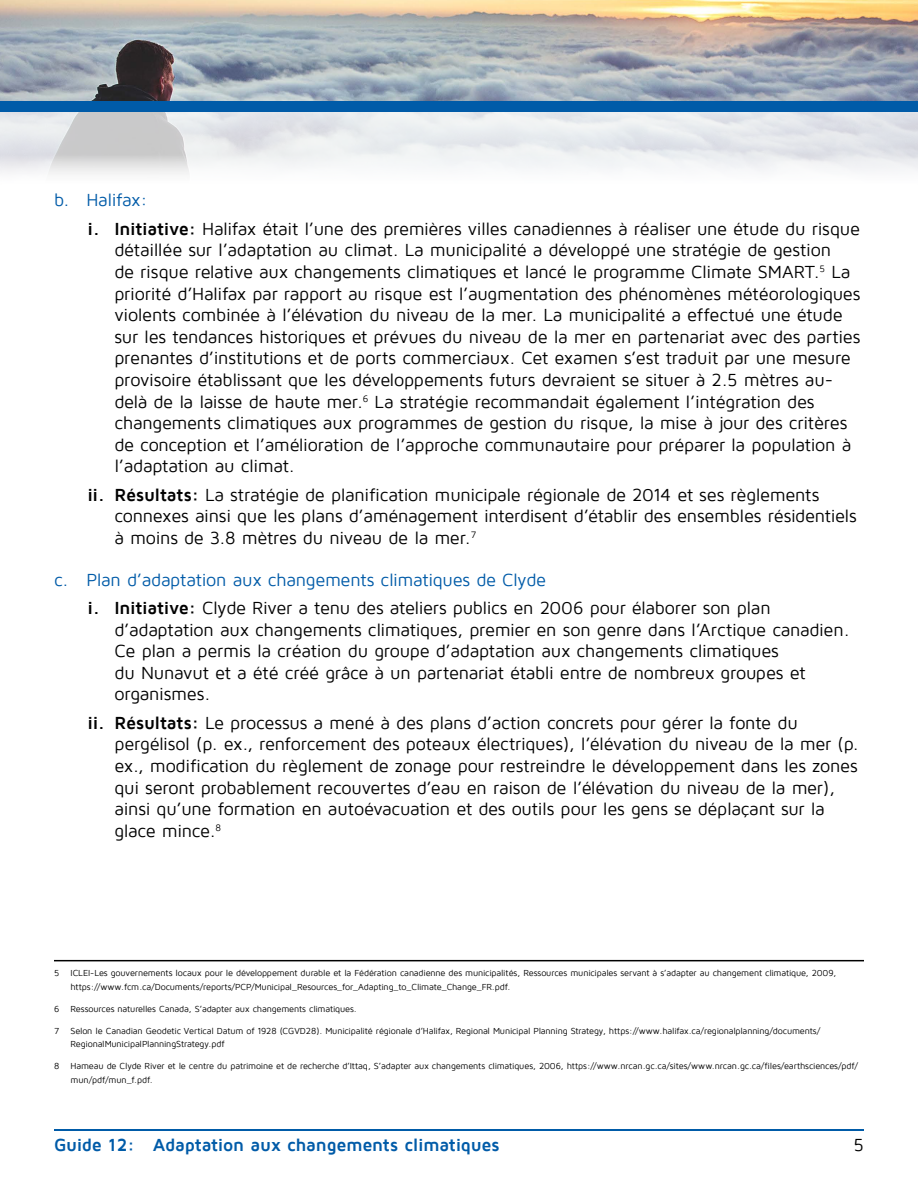
<style>
.page{position:relative;width:918px;height:1188px;background:#fff}
.page>*{position:absolute;margin:0;border:0;box-sizing:border-box;transform-origin:0 0}
.t1{font:18px/21.6px "Maven Pro";letter-spacing:-.015em;color:#000}
.t2{font:700 18px "Maven Pro";letter-spacing:-.015em;color:#005ba8}
.t3{font:9px/13.5px "Maven Pro";letter-spacing:-.015em;color:#000}
.s1{color:#005ba8}
.s2{font-weight:700}
</style>
<div class="page">
<img style="left:0;top:0;width:918px;height:174px">
<hr style="left:54px;top:1130px;width:810px;height:1px;background:#005ba8">
<div style="left:0;top:101px;width:918px;height:11px;background:#005ba8"></div>
<hr style="left:54px;top:960px;width:810px;height:1px;background:#000">
<p class="t1" style="left:87px;top:186px;width:774px;line-height:28.3px;text-indent:-33px"><span class="s1">b. Halifax:<br></span><span class="s2">i. Initiative:</span> Halifax était l’une des premières villes canadiennes à réaliser une étude du risque</p>
<p class="t1" style="left:114px;top:240px;width:748px">détaillée sur l’adaptation au climat. La municipalité a développé une stratégie de gestion<br>de risque relative aux changements climatiques et lancé le programme Climate SMART.<sup>5</sup> La priorité d’Halifax par rapport au risque est l’augmentation des phénomènes météorologiques violents combinée à l’élévation du niveau de la mer. La municipalité a effectué une étude sur les tendances historiques et prévues du niveau de la mer en partenariat avec des parties prenantes d’institutions et de ports commerciaux. Cet examen s’est traduit par une mesure provisoire établissant que les développements futurs devraient se situer à 2.5 mètres au&shy;delà de la laisse de haute mer.<sup>6</sup> La stratégie recommandait également l’intégration des changements climatiques aux programmes de gestion du risque, la mise à jour des critères de conception et l’amélioration de l’approche communautaire pour préparer la population à l’adaptation au climat.</p>
<p class="t1" style="left:114px;top:484px;width:744px;text-indent:-27px"><span class="s2">ii. Résultats:</span> La stratégie de planification municipale régionale de 2014 et ses règlements connexes ainsi que les plans d’aménagement interdisent d’établir des ensembles résidentiels à moins de 3.8 mètres du niveau de la mer.<sup>7</sup></p>
<p class="t1" style="left:87px;top:566px;width:685px;line-height:28.3px;text-indent:-33px"><span class="s1">c. Plan d’adaptation aux changements climatiques de Clyde<br></span><span class="s2">i. Initiative:</span> Clyde River a tenu des ateliers publics en 2006 pour élaborer son plan</p>
<p class="t1" style="left:114px;top:619px;width:737px">d’adaptation aux changements climatiques, premier en son genre dans l’Arctique canadien.<br>Ce plan a permis la création du groupe d’adaptation aux changements climatiques<br>du Nunavut et a été créé grâce à un partenariat établi entre de nombreux groupes et organismes.</p>
<p class="t1" style="left:114px;top:712px;width:746px;text-indent:-27px"><span class="s2">ii. Résultats:</span> Le processus a mené à des plans d’action concrets pour gérer la fonte du pergélisol (p. ex., renforcement des poteaux électriques), l’élévation du niveau de la mer (p. ex., modification du règlement de zonage pour restreindre le développement dans les zones qui seront probablement recouvertes d’eau en raison de l’élévation du niveau de la mer), ainsi qu’une formation en autoévacuation et des outils pour les gens se déplaçant sur la glace mince.<sup>8</sup></p>
<p class="t3" style="left:70px;top:967px;width:767px;text-indent:-16px">5 ICLEI-Les gouvernements locaux pour le développement durable et la Fédération canadienne des municipalités, Ressources municipales servant à s’adapter au changement climatique, 2009, https://www.fcm.ca/Documents/reports/PCP/Municipal_Resources_for_Adapting_to_Climate_Change_FR.pdf.</p>
<p class="t3" style="left:54px;top:1002px;width:7px">6</p>
<p class="t3" style="left:70px;top:1002px;width:288px">Ressources naturelles Canada, S’adapter aux changements climatiques.</p>
<p class="t3" style="left:54px;top:1024px;width:7px">7</p>
<p class="t3" style="left:70px;top:1024px;width:751px">Selon le Canadian Geodetic Vertical Datum of 1928 (CGVD28). Municipalité régionale d’Halifax, Regional Municipal Planning Strategy, https://www.halifax.ca/regionalplanning/documents/<br>RegionalMunicipalPlanningStrategy.pdf</p>
<p class="t3" style="left:54px;top:1060px;width:7px">8</p>
<p class="t3" style="left:70px;top:1060px;width:789px">Hameau de Clyde River et le centre du patrimoine et de recherche d’Ittaq, S’adapter aux changements climatiques, 2006, https://www.nrcan.gc.ca/sites/www.nrcan.gc.ca/files/earthsciences/pdf/ mun/pdf/mun_f.pdf.</p>
<p class="t2" style="left:54px;top:1136px;width:447px">Guide 12: Adaptation aux changements climatiques</p>
<p class="t1" style="left:853px;top:1135px;width:12px">5</p>
</div>
